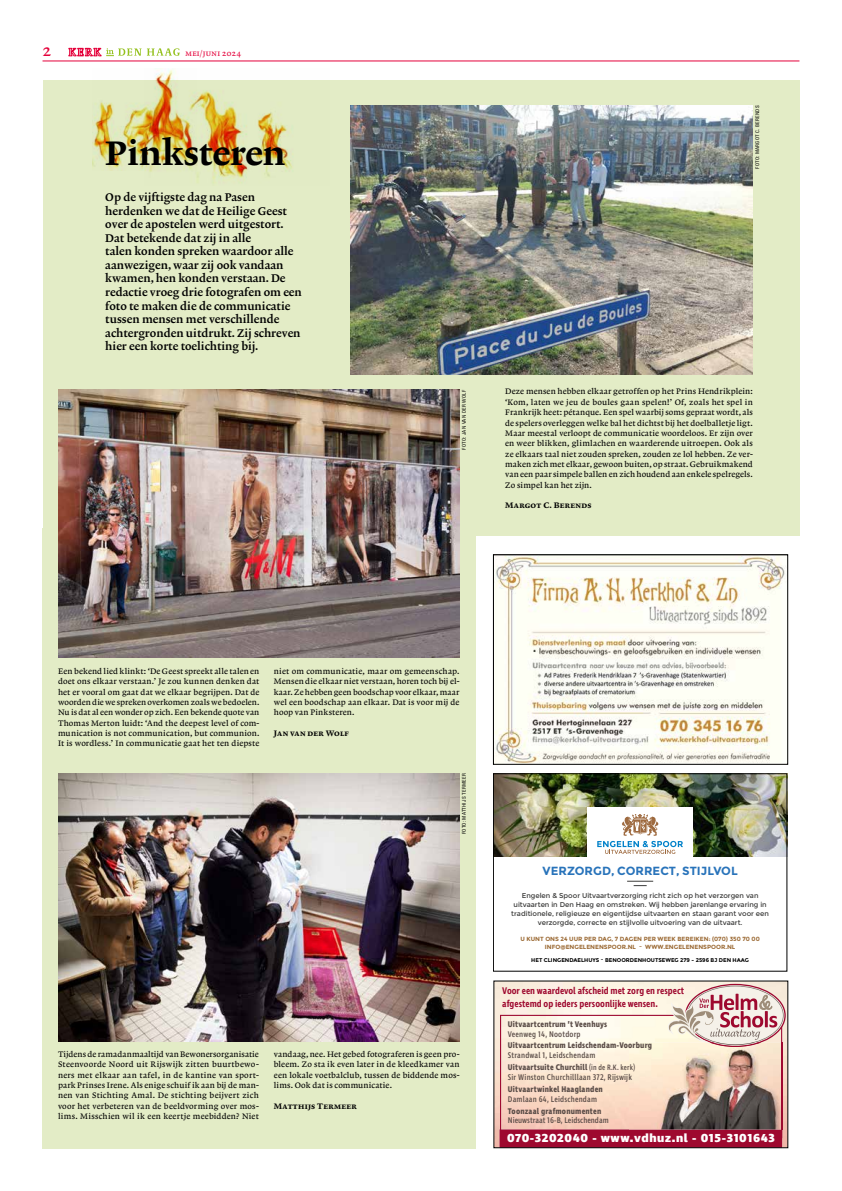
<style>
.page{position:relative;width:842px;height:1191px;background:#fff}
.page>*{position:absolute;margin:0;border:0;box-sizing:border-box;transform-origin:0 0}
.t1{font:34.5px "Lexicon No 2 Roman D";letter-spacing:-.005em;color:#000}
.t2{font:17px "Lexicon No 1 Roman A";color:#e4003a}
.t3{font:800 11.8px "Ingra";letter-spacing:.05em;color:#fff}
.t4{font:700 11.8px "Montserrat";color:#2873ba}
.t5{font:11.3px/13.6px "Lexicon No 2 Roman C";color:#000}
.t6{font:600 9.9px/12.8px "Ingra Cd";color:#9e092f}
.t7{font:8.4px/10.3px "Lexicon No 1 Roman A";letter-spacing:.02em;color:#000;text-align:justify}
.t8{font:500 8.4px/11.9px "Ingra Cd";letter-spacing:.02em;color:#5b4d48}
.t9{font:700 8.4px "Ingra Cd";letter-spacing:.02em;color:#5b4d48}
.t10{font:8.4px "Lexicon No 1 Roman D";letter-spacing:.025em;color:#000}
.t11{font:500 8.4px "Ingra Cd";color:#5b4d48}
.t12{font:8.4px "Lexicon No 1 Roman D";letter-spacing:.005em;color:#000}
.t13{font:8.4px "Lexicon No 1 Roman A";letter-spacing:.03em;color:#e4003a}
.t14{font:7px/9px "Montserrat";color:#3c3c3b;text-align:center}
.t15{font:700 6px/8px "Montserrat";color:#9b6933;text-align:center}
.t16{font:700 5.5px "Montserrat";color:#000}
.t17{font:condensed 5px "Univers LT Std";letter-spacing:.05em;color:#000}
.s1{font-size:4.8px}
.s2{font-size:4.4px}
.s3{font-weight:700}
.s4{font-size:7.9px}
</style>
<div class="page">
<hr style="left:43px;top:61px;width:756px;height:1px;background:#e4003a">
<svg style="left:69px;top:48px;width:111px;height:8px"></svg>
<div style="left:43px;top:80px;width:756px;height:455px;background:#e3ecc6"></div>
<div style="left:43px;top:528px;width:433px;height:620px;background:#e3ecc6"></div>
<img style="left:495px;top:556px;width:291px;height:206px">
<div style="left:493px;top:554px;width:295px;height:210px;border:1px solid #000"></div>
<img style="left:495px;top:775px;width:290px;height:81px">
<div style="left:587px;top:807px;width:106px;height:49px;background:#fff"></div>
<svg style="left:597px;top:814px;width:86px;height:40px"></svg>
<svg style="left:627px;top:881px;width:26px;height:5px"></svg>
<div style="left:493px;top:773px;width:294px;height:198px;border:1px solid #000"></div>
<div style="left:499px;top:1129px;width:283px;height:18px;background:#9e092f"></div>
<svg style="left:500px;top:983px;width:286px;height:155px"></svg>
<img style="left:351px;top:106px;width:402px;height:269px">
<img style="left:58px;top:390px;width:401px;height:267px">
<img style="left:58px;top:773px;width:401px;height:268px">
<img style="left:145px;top:90px;width:148px;height:94px">
<img style="left:92px;top:69px;width:105px;height:101px">
<h2 class="t2" style="left:43px;top:41px;width:10px">2</h2>
<p class="t13" style="left:186px;top:48px;width:57px">mei/juni 2024</p>
<h1 class="t1" style="left:105px;top:133px;width:182px">Pinksteren</h1>
<p class="t5" style="left:105px;top:191px;width:198px">Op de vijftigste dag na Pasen herdenken we dat de Heilige Geest over de apostelen werd uitgestort.<br>Dat betekende dat zij in alle<br>talen konden spreken waardoor alle aanwezigen, waar zij ook vandaan kwamen, hen konden verstaan. De redactie vroeg drie fotografen om een foto te maken die de communicatie tussen mensen met verschillende achtergronden uitdrukt. Zij schreven hier een korte toelichting bij.</p>
<p class="t17" style="left:754px;top:169px;width:65px;rotate:-90deg">FOTO: MARGOT C. BERENDS</p>
<p class="t17" style="left:461px;top:450px;width:61px;rotate:-90deg">FOTO: JAN VAN DER WOLF</p>
<p class="t7" style="left:505px;top:386px;width:249px">Deze mensen hebben elkaar getroffen op het Prins Hendrikplein: ‘Kom, laten we jeu de boules gaan spelen!’ Of, zoals het spel in Frankrijk heet: pétanque. Een spel waarbij soms gepraat wordt, als de spelers overleggen welke bal het dichtst bij het doelballetje ligt.<br>Maar meestal verloopt de communicatie woordeloos. Er zijn over en weer blikken, glimlachen en waarderende uitroepen. Ook als ze elkaars taal niet zouden spreken, zouden ze lol hebben. Ze ver&shy;maken zich met elkaar, gewoon buiten, op straat. Gebruikmakend van een paar simpele ballen en zich houdend aan enkele spelregels.<br>Zo simpel kan het zijn.</p>
<p class="t10" style="left:505px;top:501px;width:88px">Margot C. Berends</p>
<p class="t7" style="left:58px;top:666px;width:203px">Een bekend lied klinkt: ‘De Geest spreekt alle talen en doet ons elkaar verstaan.’ Je zou kunnen denken dat het er vooral om gaat dat we elkaar begrijpen. Dat de woorden die we spreken overkomen zoals we bedoelen.<br>Nu is dat al een wonder op zich. Een bekende quote van Thomas Merton luidt: ‘And the deepest level of com&shy;munication is not communication, but communion.<br>It is wordless.’ In communicatie gaat het ten diepste</p>
<p class="t7" style="left:274px;top:666px;width:187px">niet om communicatie, maar om gemeenschap.<br>Mensen die elkaar niet verstaan, horen toch bij el&shy;kaar. Ze hebben geen boodschap voor elkaar, maar wel een boodschap aan elkaar. Dat is voor mij de hoop van Pinksteren.</p>
<p class="t12" style="left:274px;top:728px;width:77px">Jan van der Wolf</p>
<p class="t17" style="left:461px;top:834px;width:62px;rotate:-90deg">FOTO: MATTHIJS TERMEER</p>
<p class="t7" style="left:58px;top:1049px;width:202px">Tijdens de ramadanmaaltijd van Bewonersorganisatie Steenvoorde Noord uit Rijswijk zitten buurtbewo&shy;ners met elkaar aan tafel, in de kantine van sport&shy;park Prinses Irene. Als enige schuif ik aan bij de man&shy;nen van Stichting Amal. De stichting beijvert zich voor het verbeteren van de beeldvorming over mos&shy;lims. Misschien wil ik een keertje meebidden? Niet</p>
<p class="t7" style="left:274px;top:1049px;width:187px">vandaag, nee. Het gebed fotograferen is geen pro&shy;bleem. Zo sta ik even later in de kleedkamer van een lokale voetbalclub, tussen de biddende mos&shy;lims. Ook dat is communicatie.</p>
<p class="t10" style="left:274px;top:1101px;width:85px">Matthijs Termeer</p>
<h3 class="t4" style="left:543px;top:863px;width:197px">VERZORGD, CORRECT, STIJLVOL</h3>
<p class="t14" style="left:511px;top:891px;width:259px">Engelen &amp; Spoor Uitvaartverzorging richt zich op het verzorgen van uitvaarten in Den Haag en omstreken. Wij hebben jarenlange ervaring in traditionele, religieuze en eigentijdse uitvaarten en staan garant voor een verzorgde, correcte en stijlvolle uitvoering van de uitvaart.</p>
<p class="t15" style="left:520px;top:934px;width:241px">U KUNT ONS 24 UUR PER DAG, 7 DAGEN PER WEEK BEREIKEN: (070) 350 70 00<br>INFO@ENGELENENSPOOR.NL <span class="s1">-</span> WWW.ENGELENENSPOOR.NL</p>
<p class="t16" style="left:531px;top:956px;width:219px">HET CLINGENDAELHUYS <span class="s2">-</span> BENOORDENHOUTSEWEG 279 - 2596 BJ DEN HAAG</p>
<p class="t6" style="left:502px;top:985px;width:183px">Voor een waardevol afscheid met zorg en respect afgestemd op ieders persoonlĳke wensen.</p>
<p class="t9" style="left:508px;top:1018px;width:101px">Uitvaartcentrum ’t Veenhuys</p>
<p class="t8" style="left:508px;top:1028px;width:74px">Veenweg 14, Nootdorp</p>
<p class="t9" style="left:508px;top:1040px;width:146px">Uitvaartcentrum Leidschendam-Voorburg</p>
<p class="t8" style="left:508px;top:1049px;width:129px">Strandwal 1, Leidschendam<br><span class="s3">Uitvaartsuite Churchill</span> <span class="s4">(in de R.K. kerk)</span></p>
<p class="t8" style="left:508px;top:1071px;width:126px">Sir Winston Churchilllaan 372, Rĳswĳk</p>
<p class="t9" style="left:508px;top:1083px;width:96px">Uitvaartwinkel Haaglanden</p>
<p class="t8" style="left:508px;top:1093px;width:91px">Damlaan 64, Leidschendam</p>
<p class="t9" style="left:508px;top:1105px;width:95px">Toonzaal grafmonumenten</p>
<p class="t11" style="left:508px;top:1115px;width:102px">Nieuwstraat 16-B, Leidschendam</p>
<h3 class="t3" style="left:507px;top:1130px;width:269px">070-3202040 - www.vdhuz.nl - 015-3101643</h3>
</div>
